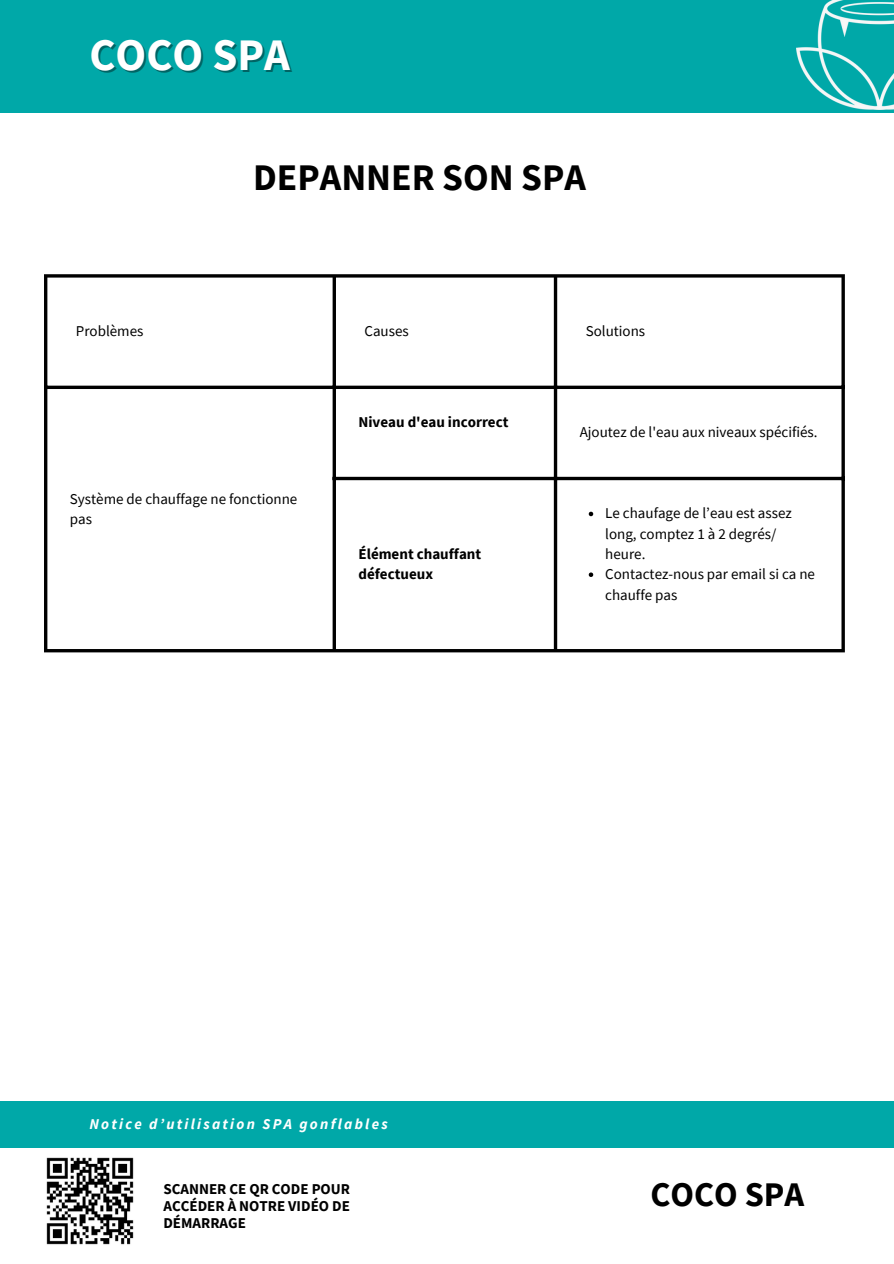
<style>
.page{position:relative;width:894px;height:1264px;background:#fff}
.page>*{position:absolute;margin:0;border:0;box-sizing:border-box;transform-origin:0 0}
.t1{font:700 45px "Source Sans Pro";color:#fff}
.t2{font:700 37.5px "Source Sans Pro";color:#000}
.t3{font:700 34.5px "Source Sans Pro";color:#000}
.t4{font:15px/20.2px "Source Sans Pro";color:#000}
.t5{font:700 15px/16.8px "Source Sans Pro";color:#000}
.t6{font:italic 700 15px "Source Sans Pro";letter-spacing:.15em;color:#fff}
</style>
<div class="page">
<div style="left:0;top:0;width:893px;height:112px;background:#00a8a8"></div>
<img style="left:796px;top:0;width:97px;height:109px">
<svg style="left:588px;top:511px;width:5px;height:5px"></svg>
<svg style="left:588px;top:572px;width:5px;height:5px"></svg>
<hr style="left:44px;top:277px;width:3px;height:372px;background:#000">
<svg style="left:332px;top:277px;width:4px;height:372px"></svg>
<svg style="left:553px;top:277px;width:4px;height:372px"></svg>
<hr style="left:841px;top:277px;width:3px;height:372px;background:#000">
<hr style="left:44px;top:274px;width:800px;height:3px;background:#000">
<svg style="left:47px;top:385px;width:795px;height:4px;background:#282828"></svg>
<hr style="left:332px;top:477px;width:512px;height:3px;background:#000">
<hr style="left:44px;top:649px;width:800px;height:3px;background:#000">
<div style="left:0;top:1100px;width:893px;height:47px;background:#00a8a8"></div>
<img style="left:46px;top:1157px;width:88px;height:88px">
<p class="t1" style="left:89px;top:25px;width:202px">COCO SPA</p>
<p class="t2" style="left:253px;top:153px;width:334px">DEPANNER SON SPA</p>
<h1 class="t4" style="left:76px;top:321px;width:69px">Problèmes</h1>
<h2 class="t4" style="left:364px;top:321px;width:46px">Causes</h2>
<p class="t4" style="left:585px;top:321px;width:61px">Solutions</p>
<p class="t4" style="left:70px;top:488px;width:229px">Système de chauffage ne fonctionne pas</p>
<p class="t5" style="left:358px;top:413px;width:151px">Niveau d'eau incorrect</p>
<p class="t5" style="left:358px;top:543px;width:124px;line-height:20.2px">Élément chauffant défectueux</p>
<p class="t4" style="left:579px;top:422px;width:239px">Ajoutez de l'eau aux niveaux spécifiés.</p>
<p class="t4" style="left:605px;top:503px;width:188px">Le chaufage de l’eau est assez long, comptez 1 à 2 degrés/ heure.</p>
<p class="t4" style="left:605px;top:564px;width:211px">Contactez-nous par email si ca ne chauffe pas</p>
<p class="t6" style="left:89px;top:1114px;width:284px">USER MANUAL (MODEL NO.) | 2023</p>
<p class="t6" style="left:89px;top:1114px;width:300px">Notice d’utilisation SPA gonflables</p>
<p class="t5" style="left:163px;top:1180px;width:188px;text-align:justify">SCANNER CE QR CODE POUR ACCÉDER À NOTRE VIDÉO DE DÉMARRAGE</p>
<h3 class="t3" style="left:650px;top:1171px;width:155px">COCO SPA</h3>
</div>
